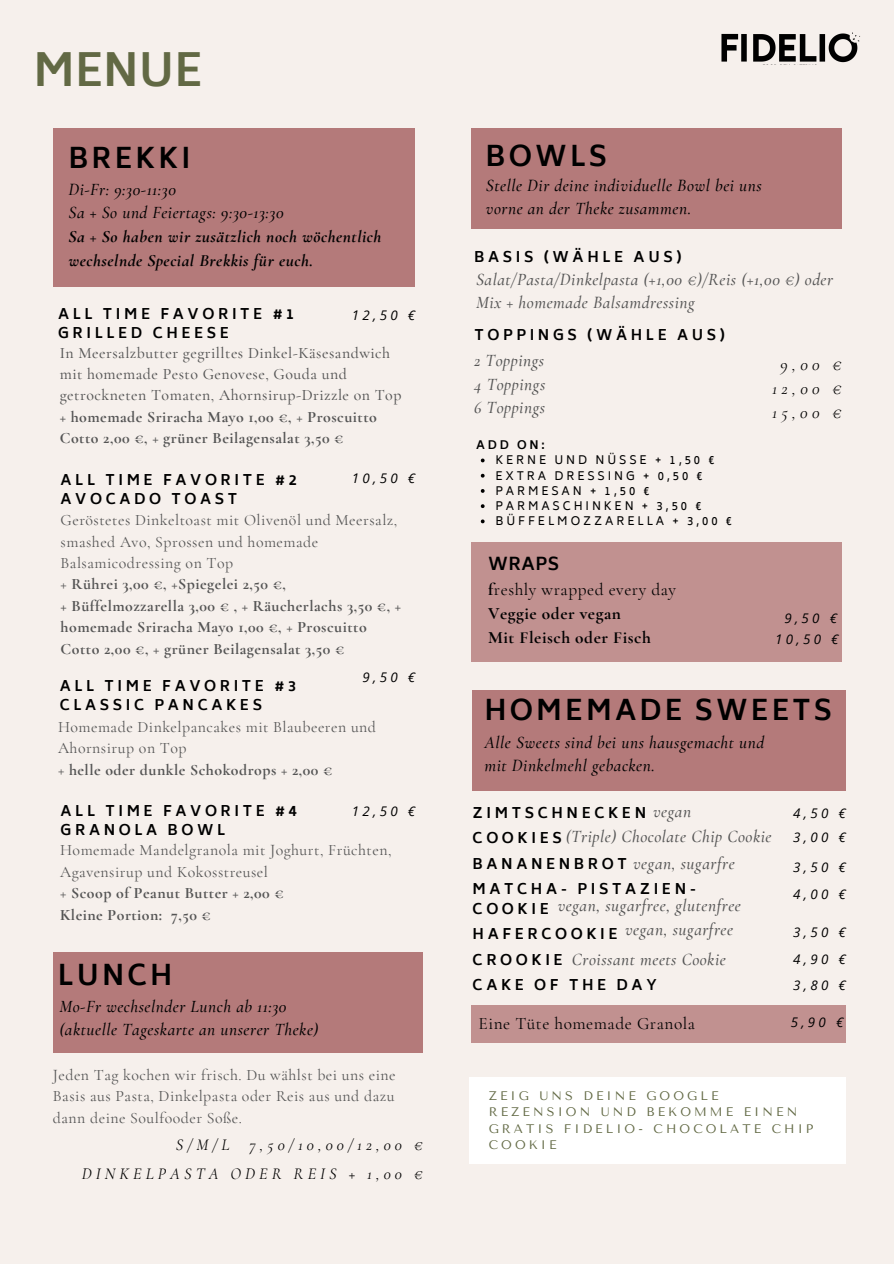
<style>
.page{position:relative;width:894px;height:1264px;background:#fff}
.page>*{position:absolute;margin:0;border:0;box-sizing:border-box;transform-origin:0 0}
.t1{font:700 44.25px "Biryani";color:#626944}
.t2{font:700 27.6px "Biryani";letter-spacing:.11em;color:#000}
.t3{font:italic 500 17.25px/23.7px "Cormorant Garamond";letter-spacing:.03em;color:#545454}
.t4{font:italic 500 17.25px/23.4px "Cormorant Garamond";letter-spacing:.03em;color:#000}
.t5{font:italic 700 17.25px/23.7px "Cormorant Garamond";letter-spacing:.03em;color:#000}
.t6{font:700 17.25px/24px "Cormorant Garamond";letter-spacing:.03em;color:#000}
.t7{font:17.25px "Cormorant Garamond";letter-spacing:.03em;color:#000}
.t8{font:italic 17.25px/23.7px "Cormorant Garamond";letter-spacing:.25em;color:#000;text-align:center}
.t9{font:italic 16.35px "Cormorant Garamond";letter-spacing:.25em;color:#000}
.t10{font:15.75px/21.3px "Cormorant Garamond";letter-spacing:.03em;color:#545454}
.t11{font:700 15.75px/21.3px "Cormorant Garamond";letter-spacing:.03em;color:#545454}
.t12{font:500 15.75px/21.3px "Cormorant Garamond";letter-spacing:.03em;color:#545454}
.t13{font:700 14.25px/19.2px "Biryani";letter-spacing:.25em;color:#000}
.t14{font:italic 13.35px "Open Sans";letter-spacing:.25em;color:#000}
.t15{font:12.45px/16.5px "Tenor Sans";letter-spacing:.25em;color:#626944}
.t16{font:11.4px "Biryani";letter-spacing:.25em;color:#000}
.t17{font:700 11.4px "Biryani";color:#000}
.s1{font-weight:500}
.s2{font-weight:700}
.s3{font-weight:400}
.s4{font-family:"Biryani"}
</style>
<div class="page">
<div style="left:0;top:0;width:893px;height:1263px;background:#f6f0ec"></div>
<div style="left:472px;top:689px;width:373px;height:101px;background:#b47a7a"></div>
<img style="left:721px;top:32px;width:140px;height:31px">
<div style="left:471px;top:128px;width:370px;height:101px;background:#b47a7a"></div>
<svg style="left:480px;top:458px;width:4px;height:4px"></svg>
<svg style="left:480px;top:489px;width:4px;height:4px"></svg>
<svg style="left:480px;top:504px;width:4px;height:4px"></svg>
<svg style="left:480px;top:519px;width:4px;height:4px"></svg>
<div style="left:53px;top:128px;width:362px;height:159px;background:#b47a7a"></div>
<div style="left:53px;top:952px;width:369px;height:101px;background:#b47a7a"></div>
<div style="left:471px;top:542px;width:370px;height:119px;background:#c19190"></div>
<div style="left:471px;top:1005px;width:374px;height:37px;background:#c19190"></div>
<div style="left:469px;top:1076px;width:376px;height:87px;background:#fff"></div>
<h2 class="t1" style="left:34px;top:44px;width:170px">MENUE</h2>
<p class="t2" style="left:68px;top:142px;width:123px">BREKKI</p>
<p class="t5" style="left:68px;top:177px;width:314px"><span class="s1">Di-Fr: 9:30-11:30<br>Sa + So und Feiertags: 9:30-13:30<br></span>Sa + So haben wir zusätzlich noch wöchentlich wechselnde Special Brekkis für euch.</p>
<p class="t13" style="left:58px;top:304px;width:237px">ALL TIME FAVORITE #1<br>GRILLED CHEESE</p>
<h5 class="t12" style="left:60px;top:342px;width:343px">In Meersalzbutter gegrilltes Dinkel-Käsesandwich mit homemade Pesto Genovese, Gouda und getrockneten Tomaten, Ahornsirup-Drizzle on Top <span class="s2">+ homemade Sriracha Mayo 1,00 €, + Proscuitto Cotto 2,00 €, + grüner Beilagensalat 3,50 €</span></h5>
<p class="t13" style="left:61px;top:470px;width:237px">ALL TIME FAVORITE #2<br>AVOCADO TOAST</p>
<p class="t14" style="left:352px;top:306px;width:65px">12,50 €</p>
<h4 class="t14" style="left:352px;top:468px;width:65px">10,50 €</h4>
<h4 class="t11" style="left:61px;top:509px;width:342px"><span class="s3">Geröstetes Dinkeltoast mit Olivenöl und Meersalz, smashed Avo, Sprossen und homemade Balsamicodressing on Top<br></span><span class="s1">+</span> Rührei 3,00 €, +Spiegelei 2,50 €,<br>+ Büffelmozzarella 3,00 € , + Räucherlachs 3,50 €, + homemade Sriracha Mayo 1,00 €, + Proscuitto Cotto 2,00 €, + grüner Beilagensalat 3,50 €</h4>
<h2 class="t13" style="left:60px;top:676px;width:237px">ALL TIME FAVORITE #3<br>CLASSIC PANCAKES</h2>
<p class="t14" style="left:362px;top:667px;width:54px">9,50 €</p>
<h6 class="t10" style="left:58px;top:716px;width:319px">Homemade Dinkelpancakes mit Blaubeeren und<br>Ahornsirup on Top<br><span class="s1">+</span> <span class="s2">helle oder dunkle Schokodrops + 2,00 €</span></h6>
<h4 class="t13" style="left:61px;top:801px;width:237px">ALL TIME FAVORITE #4<br>GRANOLA BOWL</h4>
<p class="t10" style="left:60px;top:839px;width:333px">Homemade Mandelgranola mit Joghurt, Früchten, Agavensirup und Kokosstreusel<br><span class="s1">+</span> <span class="s2">Scoop of Peanut Butter + 2,00 €<br>Kleine Portion: 7,50 €</span></p>
<h6 class="t14" style="left:352px;top:802px;width:65px">12,50 €</h6>
<p class="t2" style="left:58px;top:958px;width:116px">LUNCH</p>
<p class="t4" style="left:59px;top:994px;width:260px">Mo-Fr wechselnder Lunch ab 11:30 (aktuelle Tageskarte an unserer Theke)</p>
<h4 class="t10" style="left:53px;top:1064px;width:344px;text-align:justify">Jeden Tag kochen wir frisch. Du wählst bei uns eine Basis aus Pasta, Dinkelpasta oder Reis aus und dazu dann deine Soulfooder Soße.</h4>
<h6 class="t9" style="left:176px;top:1135px;width:248px">S/M/L 7,50/10,00/12,00 €</h6>
<h6 class="t9" style="left:82px;top:1163px;width:342px">DINKELPASTA ODER REIS + 1,00 €</h6>
<h5 class="t2" style="left:485px;top:140px;width:123px">BOWLS</h5>
<h3 class="t4" style="left:486px;top:173px;width:277px">Stelle Dir deine individuelle Bowl bei uns vorne an der Theke zusammen.</h3>
<h3 class="t13" style="left:474px;top:247px;width:209px">BASIS (WÄHLE AUS)</h3>
<h4 class="t3" style="left:476px;top:267px;width:358px">Salat/Pasta/Dinkelpasta (+1,00 €)/Reis (+1,00 €) oder<br>Mix + homemade Balsamdressing</h4>
<h6 class="t13" style="left:474px;top:326px;width:252px">TOPPINGS (WÄHLE AUS)</h6>
<h4 class="t3" style="left:474px;top:349px;width:73px;text-align:justify">2 Toppings 4 Toppings 6 Toppings</h4>
<h6 class="t17" style="left:476px;top:438px;width:70px">ADD ON:</h6>
<h4 class="t16" style="left:495px;top:453px;width:221px">KERNE UND NÜSSE + 1,50 €</h4>
<h3 class="t16" style="left:495px;top:469px;width:209px">EXTRA DRESSING + 0,50 €</h3>
<p class="t16" style="left:495px;top:484px;width:156px">PARMESAN + 1,50 €</p>
<p class="t16" style="left:495px;top:499px;width:207px">PARMASCHINKEN + 3,50 €</p>
<p class="t16" style="left:495px;top:514px;width:238px">BÜFFELMOZZARELLA + 3,00 €</p>
<h2 class="t8" style="left:771px;top:353px;width:71px">9,00 €<br>12,00 €<br>15,00 €</h2>
<h4 class="t6" style="left:488px;top:553px;width:189px"><span class="s4">WRAPS<br></span>f<span class="s3">reshly wrapped every day<br></span>Veggie oder vegan<br>Mit Fleisch oder Fisch</h4>
<p class="t14" style="left:784px;top:609px;width:54px">9,50 €</p>
<p class="t14" style="left:775px;top:629px;width:65px">10,50 €</p>
<h1 class="t2" style="left:484px;top:694px;width:349px">HOMEMADE SWEETS</h1>
<h4 class="t4" style="left:484px;top:730px;width:281px">Alle Sweets sind bei uns hausgemacht und mit Dinkelmehl gebacken.</h4>
<h6 class="t13" style="left:472px;top:803px;width:175px">ZIMTSCHNECKEN</h6>
<h6 class="t14" style="left:793px;top:803px;width:54px">4,50 €</h6>
<h6 class="t3" style="left:653px;top:799px;width:39px">vegan</h6>
<p class="t3" style="left:633px;top:851px;width:103px">vegan, sugarfre</p>
<h5 class="t3" style="left:557px;top:894px;width:184px">vegan, sugarfree, glutenfree</h5>
<p class="t3" style="left:625px;top:918px;width:109px">vegan, sugarfree</p>
<h4 class="t13" style="left:472px;top:828px;width:91px">COOKIES</h4>
<p class="t3" style="left:565px;top:824px;width:207px">(Triple) Chocolate Chip Cookie</p>
<h2 class="t14" style="left:793px;top:828px;width:54px">3,00 €</h2>
<h5 class="t13" style="left:472px;top:854px;width:156px">BANANENBROT</h5>
<h5 class="t14" style="left:793px;top:857px;width:54px">3,50 €</h5>
<p class="t13" style="left:472px;top:879px;width:225px">MATCHA- PISTAZIEN-<br>COOKIE</p>
<h5 class="t14" style="left:793px;top:884px;width:54px">4,00 €</h5>
<h6 class="t13" style="left:472px;top:924px;width:147px">HAFERCOOKIE</h6>
<h4 class="t14" style="left:793px;top:923px;width:54px">3,50 €</h4>
<p class="t13" style="left:472px;top:950px;width:92px">CROOKIE</p>
<h6 class="t3" style="left:571px;top:947px;width:155px">Croissant meets Cookie</h6>
<p class="t13" style="left:472px;top:975px;width:185px">CAKE OF THE DAY</p>
<p class="t14" style="left:793px;top:949px;width:54px">4,90 €</p>
<p class="t14" style="left:793px;top:975px;width:54px">3,80 €</p>
<h6 class="t7" style="left:478px;top:1012px;width:218px">Eine Tüte homemade Granola</h6>
<h4 class="t14" style="left:790px;top:1012px;width:54px">5,90 €</h4>
<h6 class="t15" style="left:488px;top:1087px;width:326px">ZEIG UNS DEINE GOOGLE<br>REZENSION UND BEKOMME EINEN<br>GRATIS FIDELIO- CHOCOLATE CHIP<br>COOKIE</h6>
</div>
